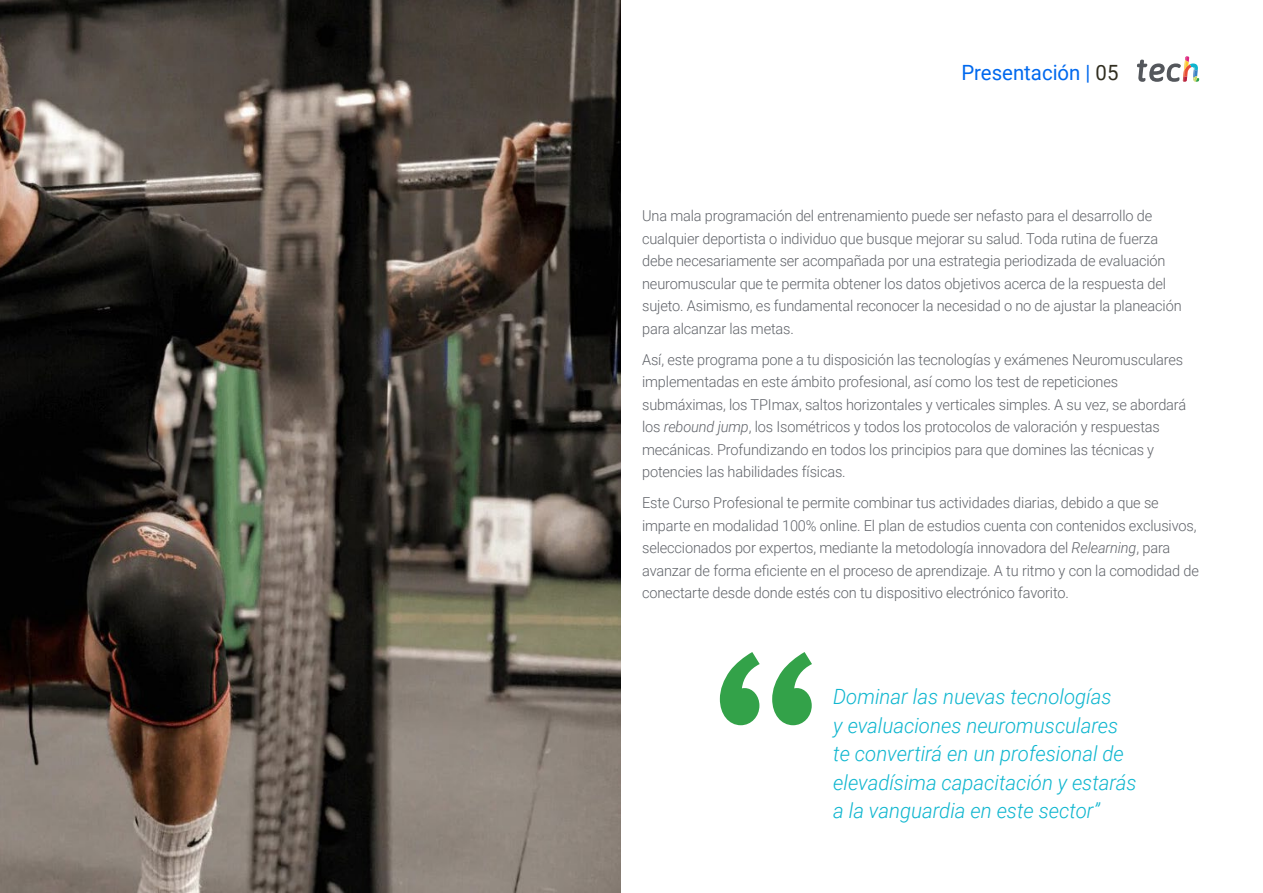
<style>
.page{position:relative;width:1263px;height:893px;background:#fff}
.page>*{position:absolute;margin:0;border:0;box-sizing:border-box;transform-origin:0 0}
.t1{font:italic 300 21px/28.5px "Roboto";color:#0fb6cf}
.t2{font:21px "Roboto";color:#0169ee}
.t3{font:300 15px/22.5px "Roboto";letter-spacing:-.01em;color:#61646a}
.s1{color:#312e20}
.s2{font-style:italic}
</style>
<div class="page">
<svg style="left:720px;top:652px;width:92px;height:73px"></svg>
<img style="left:0;top:0;width:621px;height:893px">
<svg style="left:1137px;top:56px;width:62px;height:26px"></svg>
<h1 class="t2" style="left:961px;top:57px;width:159px">Presentación | <span class="s1">05</span></h1>
<p class="t3" style="left:642px;top:204px;width:541px">Una mala programación del entrenamiento puede ser nefasto para el desarrollo de cualquier deportista o individuo que busque mejorar su salud. Toda rutina de fuerza debe necesariamente ser acompañada por una estrategia periodizada de evaluación neuromuscular que te permita obtener los datos objetivos acerca de la respuesta del sujeto. Asimismo, es fundamental reconocer la necesidad o no de ajustar la planeación para alcanzar las metas.</p>
<p class="t3" style="left:642px;top:348px;width:545px">Así, este programa pone a tu disposición las tecnologías y exámenes Neuromusculares implementadas en este ámbito profesional, así como los test de repeticiones submáximas, los TPImax, saltos horizontales y verticales simples. A su vez, se abordará los <span class="s2">rebound jump</span>, los Isométricos y todos los protocolos de valoración y respuestas mecánicas. Profundizando en todos los principios para que domines las técnicas y potencies las habilidades físicas.</p>
<p class="t3" style="left:642px;top:491px;width:558px">Este Curso Profesional te permite combinar tus actividades diarias, debido a que se imparte en modalidad 100% online. El plan de estudios cuenta con contenidos exclusivos, seleccionados por expertos, mediante la metodología innovadora del <span class="s2">Relearning</span>, para avanzar de forma eficiente en el proceso de aprendizaje. A tu ritmo y con la comodidad de conectarte desde donde estés con tu dispositivo electrónico favorito.</p>
<h1 class="t1" style="left:833px;top:682px;width:305px">Dominar las nuevas tecnologías<br>y evaluaciones neuromusculares te convertirá en un profesional de elevadísima capacitación y estarás a la vanguardia en este sector”</h1>
</div>
